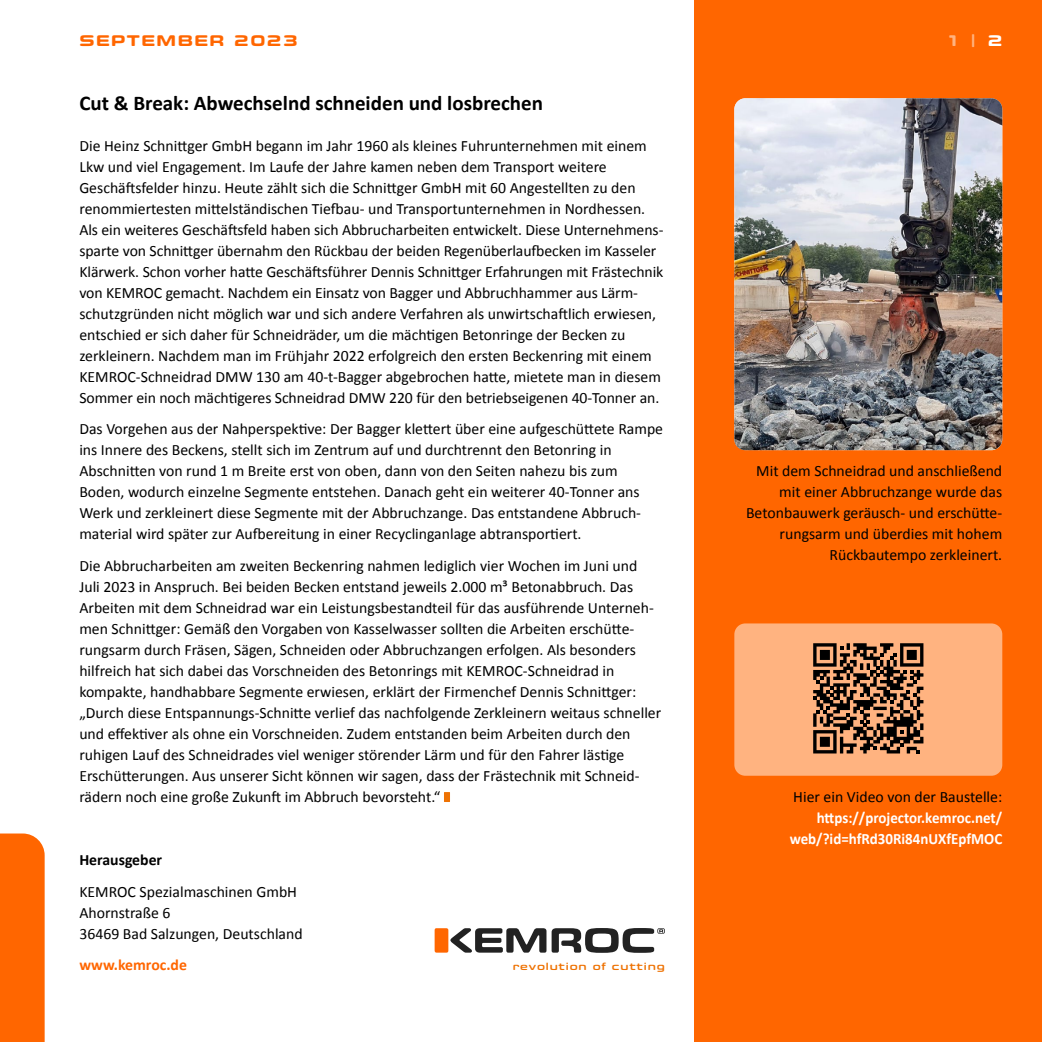
<style>
.page{position:relative;width:1042px;height:1042px;background:#fff}
.page>*{position:absolute;margin:0;border:0;box-sizing:border-box;transform-origin:0 0}
.t1{font:700 21px "Calibri";color:#000}
.t2{font:15.75px/21px "Calibri";color:#000}
.t3{font:700 15.75px/21px "Calibri";color:#fff;text-align:right;scale:.95 1}
.t4{font:700 15.75px "Eurostile Candy LT Pro";letter-spacing:.1em;color:#f60}
.t5{font:700 15.75px "Calibri";color:#f60}
.t6{font:700 15.75px "Calibri";color:#000}
.t7{font:700 15.75px "Eurostile Candy LT Pro";color:#ffb380}
.t8{font:600 10.85px "Eurostile Candy LT Pro";letter-spacing:.075em;color:#ee7203}
.s1{color:#fff}
</style>
<div class="page">
<div style="left:694px;top:0;width:348px;height:1042px;background:#f60"></div>
<img style="left:734px;top:98px;width:268px;height:352px">
<div style="left:444px;top:792px;width:6px;height:10px;background:#ee7203"></div>
<div style="left:734px;top:623px;width:268px;height:153px;background:#ffb380;border-radius:11px"></div>
<div style="left:435px;top:928px;width:13px;height:24px;background:#f60;border-radius:2px"></div>
<svg style="left:450px;top:928px;width:215px;height:25px"></svg>
<div style="left:0;top:833px;width:45px;height:209px;background:#f60"></div>
<svg style="left:813px;top:643px;width:110px;height:110px"></svg>
<p class="t4" style="left:79px;top:32px;width:220px">SEPTEMBER 2023</p>
<p class="t7" style="left:948px;top:32px;width:56px">1 | <span class="s1">2</span></p>
<h1 class="t1" style="left:79px;top:90px;width:465px">Cut &amp; Break: Abwechselnd schneiden und losbrechen</h1>
<p class="t2" style="left:79px;top:134px;width:585px">Die Heinz Schnittger GmbH begann im Jahr 1960 als kleines Fuhrunternehmen mit einem Lkw und viel Engagement. Im Laufe der Jahre kamen neben dem Transport weitere Geschäftsfelder hinzu. Heute zählt sich die Schnittger GmbH mit 60 Angestellten zu den renommiertesten mittelständischen Tiefbau- und Transportunternehmen in Nordhessen.<br>Als ein weiteres Geschäftsfeld haben sich Abbrucharbeiten entwickelt. Diese Unternehmens&shy;sparte von Schnittger übernahm den Rückbau der beiden Regenüberlaufbecken im Kasseler Klärwerk. Schon vorher hatte Geschäftsführer Dennis Schnittger Erfahrungen mit Frästechnik von KEMROC gemacht. Nachdem ein Einsatz von Bagger und Abbruchhammer aus Lärm&shy;schutzgründen nicht möglich war und sich andere Verfahren als unwirtschaftlich erwiesen, entschied er sich daher für Schneidräder, um die mächtigen Betonringe der Becken zu zerkleinern. Nachdem man im Frühjahr 2022 erfolgreich den ersten Beckenring mit einem KEMROC-Schneidrad DMW 130 am 40-t-Bagger abgebrochen hatte, mietete man in diesem Sommer ein noch mächtigeres Schneidrad DMW 220 für den betriebseigenen 40-Tonner an.</p>
<p class="t2" style="left:79px;top:418px;width:585px">Das Vorgehen aus der Nahperspektive: Der Bagger klettert über eine aufgeschüttete Rampe ins Innere des Beckens, stellt sich im Zentrum auf und durchtrennt den Betonring in Abschnitten von rund 1 m Breite erst von oben, dann von den Seiten nahezu bis zum Boden, wodurch einzelne Segmente entstehen. Danach geht ein weiterer 40-Tonner ans Werk und zerkleinert diese Segmente mit der Abbruchzange. Das entstandene Abbruch&shy;material wird später zur Aufbereitung in einer Recyclinganlage abtransportiert.</p>
<p class="t2" style="left:79px;top:554px;width:583px">Die Abbrucharbeiten am zweiten Beckenring nahmen lediglich vier Wochen im Juni und Juli 2023 in Anspruch. Bei beiden Becken entstand jeweils 2.000 m³ Betonabbruch. Das Arbeiten mit dem Schneidrad war ein Leistungsbestandteil für das ausführende Unterneh&shy;men Schnittger: Gemäß den Vorgaben von Kasselwasser sollten die Arbeiten erschütte&shy;rungsarm durch Fräsen, Sägen, Schneiden oder Abbruchzangen erfolgen. Als besonders hilfreich hat sich dabei das Vorschneiden des Betonrings mit KEMROC-Schneidrad in kompakte, handhabbare Segmente erwiesen, erklärt der Firmenchef Dennis Schnittger: „Durch diese Entspannungs-Schnitte verlief das nachfolgende Zerkleinern weitaus schneller und effektiver als ohne ein Vorschneiden. Zudem entstanden beim Arbeiten durch den ruhigen Lauf des Schneidrades viel weniger störender Lärm und für den Fahrer lästige Erschütterungen. Aus unserer Sicht können wir sagen, dass der Frästechnik mit Schneid&shy;rädern noch eine große Zukunft im Abbruch bevorsteht.“</p>
<p class="t6" style="left:79px;top:850px;width:84px">Herausgeber</p>
<p class="t2" style="left:79px;top:880px;width:225px">KEMROC Spezialmaschinen GmbH<br>Ahornstraße 6<br>36469 Bad Salzungen, Deutschland</p>
<p class="t5" style="left:79px;top:955px;width:109px">www.kemroc.de</p>
<p class="t8" style="left:513px;top:960px;width:154px">revolution of cutting</p>
<p class="t2" style="left:746px;top:460px;width:258px;text-align:right">Mit dem Schneidrad und anschließend mit einer Abbruchzange wurde das Betonbauwerk geräusch- und erschütte&shy;rungsarm und überdies mit hohem Rückbautempo zerkleinert.</p>
<p class="t2" style="left:793px;top:785px;width:210px">Hier ein Video von der Baustelle:</p>
<p class="t3" style="left:789px;top:806px;width:225px">https://projector.kemroc.net/ web/?id=hfRd30Ri84nUXfEpfMOC</p>
</div>
